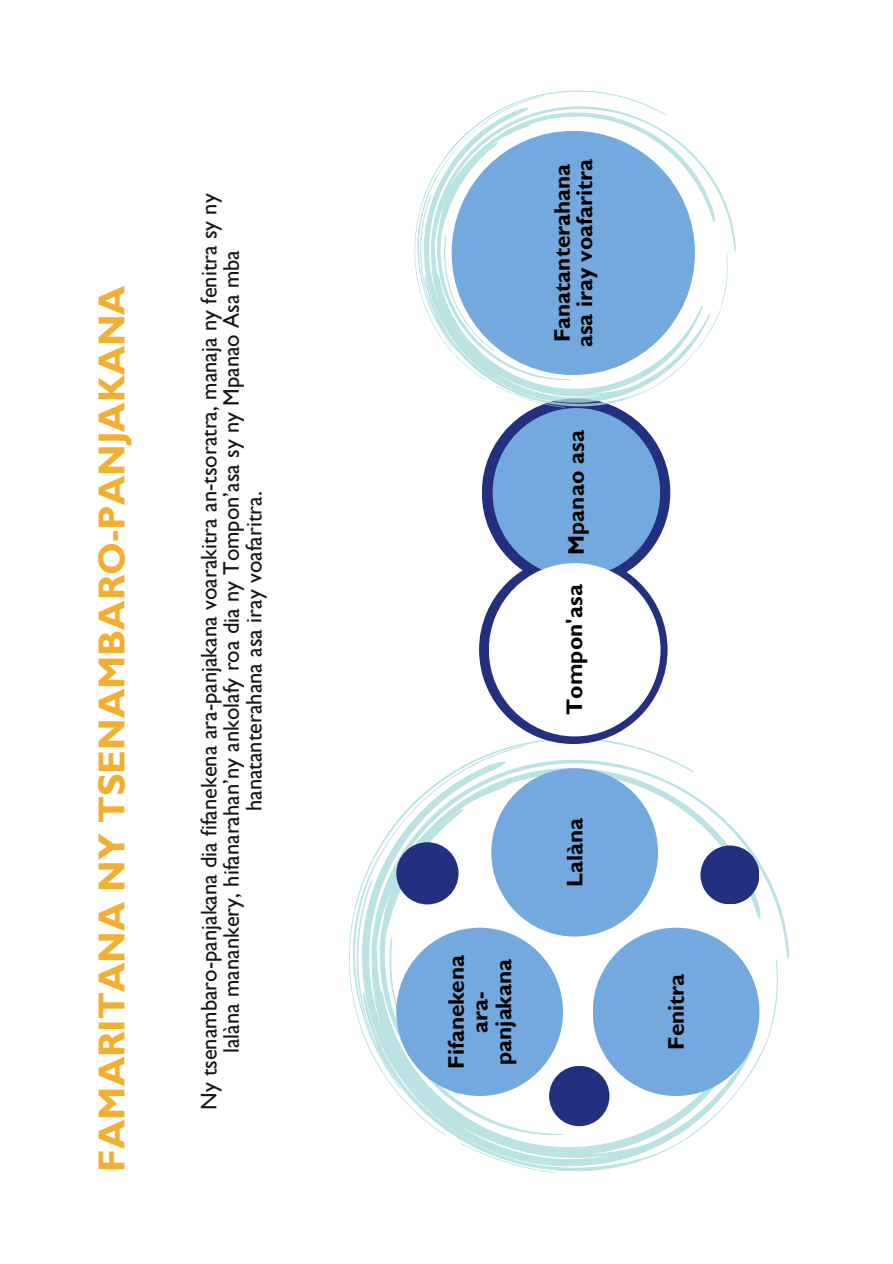
<style>
.page{position:relative;width:893px;height:1264px;background:#fff}
.page>*{position:absolute;margin:0;border:0;box-sizing:border-box;transform-origin:0 0}
.t1{font:700 37.5px "Gill Sans";color:#f2af32}
.t2{font:22.5px/22.5px "Gill Sans";color:#171615;text-align:center}
.t3{font:700 22.5px/23.5px "Gill Sans";color:#000;text-align:center}
</style>
<div class="page">
<svg style="left:694px;top:795px;width:95px;height:164px"></svg>
<svg style="left:349px;top:737px;width:345px;height:256px"></svg>
<svg style="left:352px;top:745px;width:173px;height:133px"></svg>
<svg style="left:352px;top:878px;width:427px;height:293px"></svg>
<div style="left:396px;top:927px;width:167px;height:168px;background:#74a9df;border-radius:50%"></div>
<div style="left:592px;top:927px;width:167px;height:168px;background:#74a9df;border-radius:50%"></div>
<div style="left:491px;top:768px;width:167px;height:168px;background:#74a9df;border-radius:50%"></div>
<div style="left:479px;top:555px;width:188px;height:189px;background:#23307f;border-radius:50%"></div>
<div style="left:482px;top:398px;width:188px;height:189px;background:#23307f;border-radius:50%"></div>
<div style="left:492px;top:408px;width:168px;height:169px;background:#74a9df;border-radius:50%"></div>
<div style="left:489px;top:563px;width:171px;height:173px;background:#fff;border-radius:50%"></div>
<div style="left:549px;top:1065px;width:60px;height:61px;background:#23307f;border-radius:50%"></div>
<div style="left:700px;top:845px;width:59px;height:59px;background:#23307f;border-radius:50%"></div>
<div style="left:396px;top:842px;width:62px;height:62px;background:#23307f;border-radius:50%"></div>
<svg style="left:570px;top:133px;width:165px;height:274px"></svg>
<svg style="left:537px;top:406px;width:27px;height:1px"></svg>
<svg style="left:414px;top:90px;width:253px;height:188px"></svg>
<svg style="left:417px;top:96px;width:126px;height:97px"></svg>
<svg style="left:417px;top:193px;width:311px;height:213px;fill:#74a9df"></svg>
<p class="t1" style="left:90px;top:1171px;width:887px;rotate:-90deg">FAMARITANA NY TSENAMBARO-PANJAKANA</p>
<p class="t2" style="left:197px;top:1109px;width:918px;rotate:-90deg">Ny tsenambaro-panjakana dia fifanekena ara-panjakana voarakitra an-tsoratra, manaja ny fenitra sy ny lalàna manankery, hifanarahan’ny ankolafy roa dia ny Tompon’asa sy ny Mpanao Asa mba hanatanterahana asa iray voafaritra.</p>
<p class="t3" style="left:550px;top:347px;width:190px;line-height:22.5px;text-align:left;rotate:-90deg">Fanatanterahana asa iray voafaritra</p>
<p class="t3" style="left:564px;top:555px;width:126px;rotate:-90deg">Mpanao asa</p>
<p class="t3" style="left:562px;top:715px;width:133px;rotate:-90deg">Tompon'asa</p>
<p class="t3" style="left:444px;top:1068px;width:115px;rotate:-90deg">Fifanekena ara&shy;panjakana</p>
<p class="t3" style="left:562px;top:886px;width:70px;rotate:-90deg">Lalàna</p>
<p class="t3" style="left:664px;top:1050px;width:78px;rotate:-90deg">Fenitra</p>
</div>
